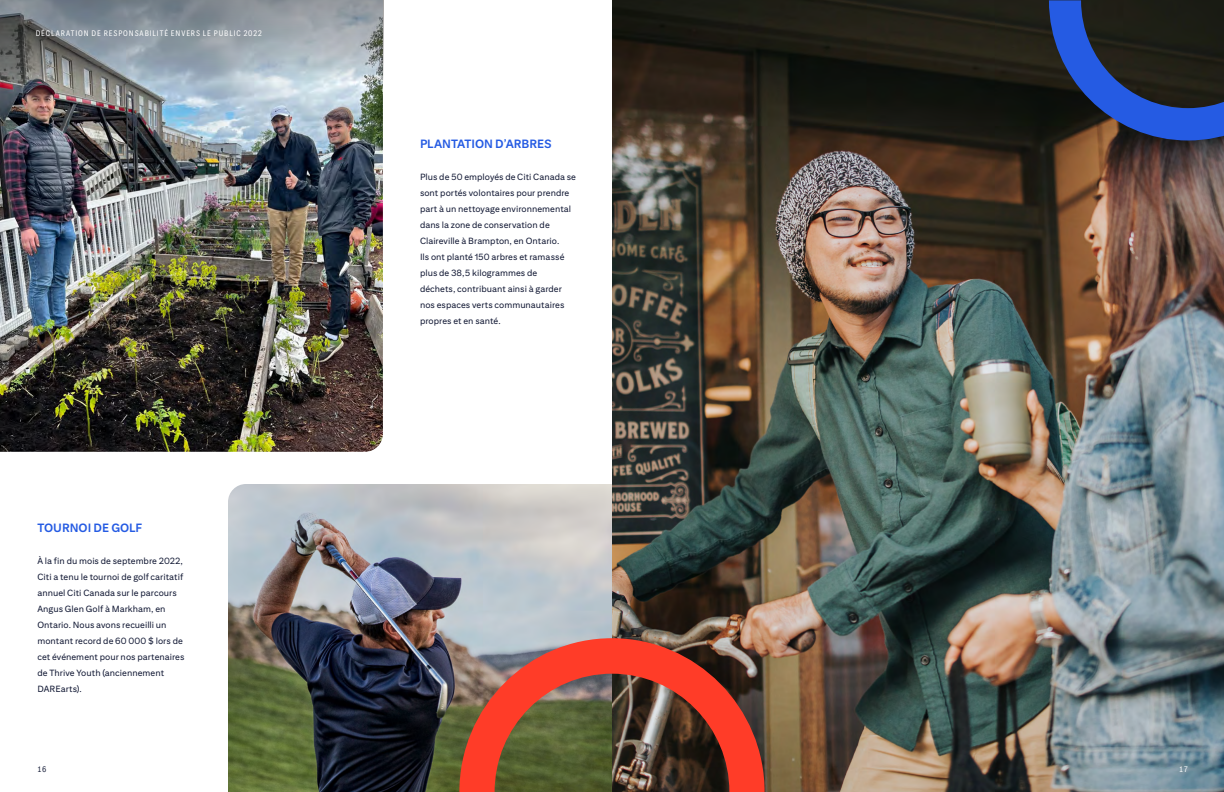
<style>
.page{position:relative;width:1224px;height:792px;background:#fff}
.page>*{position:absolute;margin:0;border:0;box-sizing:border-box;transform-origin:0 0}
.Titles{font:700 12px "Citi Sans Text";letter-spacing:-.005em;color:#255be3}
.Paragraph{font:9px/16px "Citi Sans Text";letter-spacing:.005em;color:#0f1632}
.t1{font:condensed 8px "Citi Sans";letter-spacing:.115em;color:#fff}
.t2{font:condensed 8px "Citi Sans Table";color:#fff}
.t3{font:condensed 8px "Citi Sans Table";color:#0f1632}
</style>
<div class="page">
<img style="left:228px;top:484px;width:384px;height:308px">
<img style="left:0;top:84px;width:383px;height:368px">
<img style="left:612px;top:0;width:612px;height:792px">
<svg style="left:0;top:0;width:384px;height:84px;background:#8f989f"></svg>
<svg style="left:1049px;top:0;width:175px;height:140px;background:#223153"></svg>
<img style="left:459px;top:638px;width:306px;height:154px">
<p class="t1" style="left:36px;top:29px;width:228px">DÉCLARATION DE RESPONSABILITÉ ENVERS LE PUBLIC 2022</p>
<p class="Titles" style="left:37px;top:521px;width:106px">TOURNOI DE GOLF</p>
<p class="Paragraph" style="left:37px;top:553px;width:149px">À la fin du mois de septembre 2022,<br>Citi a tenu le tournoi de golf caritatif annuel Citi Canada sur le parcours<br>Angus Glen Golf à Markham, en<br>Ontario. Nous avons recueilli un montant record de 60 000 $ lors de cet événement pour nos partenaires de Thrive Youth (anciennement<br>DAREarts).</p>
<p class="t3" style="left:37px;top:765px;width:11px">16</p>
<p class="Titles" style="left:420px;top:137px;width:133px">PLANTATION D’ARBRES</p>
<p class="Paragraph" style="left:420px;top:169px;width:158px">Plus de 50 employés de Citi Canada se sont portés volontaires pour prendre part à un nettoyage environnemental dans la zone de conservation de Claireville à Brampton, en Ontario.<br>Ils ont planté 150 arbres et ramassé plus de 38,5 kilogrammes de<br>déchets, contribuant ainsi à garder nos espaces verts communautaires propres et en santé.</p>
<p class="t2" style="left:1179px;top:765px;width:10px">17</p>
</div>
